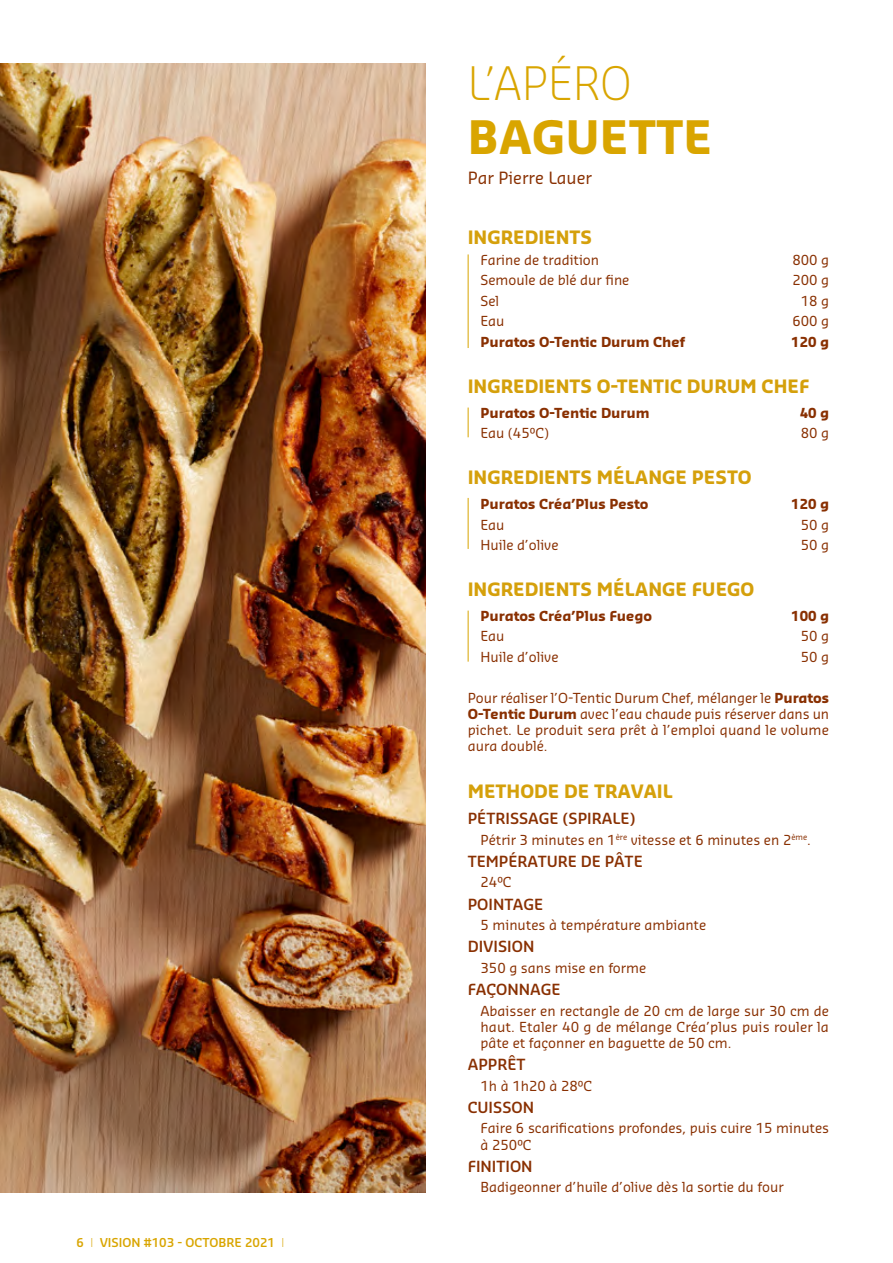
<style>
.page{position:relative;width:893px;height:1263px;background:#fff}
.page>*{position:absolute;margin:0;border:0;box-sizing:border-box;transform-origin:0 0}
.t1{font:700 45px/54px "Sansa Pro";color:#d9a500}
.t2{font:700 18px "Sansa Pro";color:#d5a00b}
.t3{font:16.5px "Sansa Pro";color:#893002}
.t4{font:600 15px "Sansa Pro";color:#893002}
.t5{font:13.5px/16.2px "Sansa Pro";color:#893002;text-align:justify}
.t6{font:700 13.5px "Sansa Pro";color:#893002}
.opsomming{font:600 12px "Sansa Pro";color:#d9a500}
.s1{font-weight:300}
.s2{font-weight:700}
</style>
<div class="page">
<img style="left:0;top:64px;width:425px;height:1128px">
<hr style="left:468px;top:254px;width:1px;height:94px;background:#d9a500">
<svg style="left:468px;top:408px;width:1px;height:29px"></svg>
<hr style="left:468px;top:498px;width:1px;height:51px;background:#d9a500">
<hr style="left:468px;top:611px;width:1px;height:51px;background:#d9a500">
<p class="opsomming" style="left:77px;top:1235px;width:209px">6 <span class="s1">I</span> VISION #103 - OCTOBRE 2021 <span class="s1">I</span></p>
<p class="t1" style="left:468px;top:55px;width:246px"><span class="s1">L’APÉRO<br></span>BAGUETTE</p>
<p class="t3" style="left:468px;top:167px;width:126px">Par Pierre Lauer</p>
<p class="t2" style="left:468px;top:226px;width:126px">INGREDIENTS</p>
<p class="t5" style="left:480px;top:251px;width:120px">Farine de tradition</p>
<p class="t5" style="left:792px;top:251px;width:38px">800 g</p>
<p class="t5" style="left:480px;top:272px;width:150px">Semoule de blé dur fine</p>
<p class="t5" style="left:792px;top:272px;width:38px">200 g</p>
<p class="t5" style="left:480px;top:292px;width:20px">Sel</p>
<p class="t5" style="left:801px;top:292px;width:30px">18 g</p>
<p class="t5" style="left:480px;top:312px;width:26px">Eau</p>
<p class="t5" style="left:792px;top:312px;width:38px">600 g</p>
<p class="t6" style="left:480px;top:333px;width:206px">Puratos O-Tentic Durum Chef</p>
<p class="t6" style="left:791px;top:333px;width:39px">120 g</p>
<p class="t2" style="left:468px;top:374px;width:343px">INGREDIENTS O-TENTIC DURUM CHEF</p>
<p class="t6" style="left:480px;top:404px;width:171px">Puratos O-Tentic Durum</p>
<p class="t6" style="left:800px;top:404px;width:31px">40 g</p>
<p class="t5" style="left:480px;top:424px;width:70px">Eau (45°C)</p>
<p class="t5" style="left:801px;top:424px;width:30px">80 g</p>
<p class="t2" style="left:468px;top:466px;width:285px">INGREDIENTS MÉLANGE PESTO</p>
<p class="t6" style="left:480px;top:495px;width:169px">Puratos Créa’Plus Pesto</p>
<p class="t6" style="left:791px;top:495px;width:39px">120 g</p>
<p class="t5" style="left:480px;top:516px;width:26px">Eau</p>
<p class="t5" style="left:801px;top:516px;width:30px">50 g</p>
<p class="t5" style="left:480px;top:536px;width:80px">Huile d’olive</p>
<p class="t5" style="left:801px;top:536px;width:30px">50 g</p>
<p class="t2" style="left:468px;top:578px;width:288px">INGREDIENTS MÉLANGE FUEGO</p>
<p class="t6" style="left:480px;top:607px;width:173px">Puratos Créa’Plus Fuego</p>
<p class="t6" style="left:791px;top:607px;width:39px">100 g</p>
<p class="t5" style="left:480px;top:628px;width:26px">Eau</p>
<p class="t5" style="left:801px;top:628px;width:30px">50 g</p>
<p class="t5" style="left:480px;top:648px;width:80px">Huile d’olive</p>
<p class="t5" style="left:801px;top:648px;width:30px">50 g</p>
<p class="t5" style="left:468px;top:689px;width:363px">Pour réaliser l’O-Tentic Durum Chef, mélanger le <span class="s2">Puratos O-Tentic Durum</span> avec l’eau chaude puis réserver dans un pichet. Le produit sera prêt à l’emploi quand le volume aura doublé.</p>
<p class="t2" style="left:468px;top:779px;width:207px">METHODE DE TRAVAIL</p>
<p class="t4" style="left:468px;top:809px;width:169px">PÉTRISSAGE (SPIRALE)</p>
<p class="t5" style="left:480px;top:831px;width:332px">Pétrir 3 minutes en 1<sup>ère</sup> vitesse et 6 minutes en 2<sup>ème</sup>.</p>
<p class="t4" style="left:468px;top:851px;width:176px">TEMPÉRATURE DE PÂTE</p>
<p class="t5" style="left:480px;top:874px;width:33px">24°C</p>
<p class="t4" style="left:468px;top:894px;width:77px">POINTAGE</p>
<p class="t5" style="left:480px;top:916px;width:227px">5 minutes à température ambiante</p>
<p class="t4" style="left:468px;top:937px;width:68px">DIVISION</p>
<p class="t5" style="left:480px;top:959px;width:167px">350 g sans mise en forme</p>
<p class="t4" style="left:468px;top:979px;width:94px">FAÇONNAGE</p>
<p class="t5" style="left:480px;top:1002px;width:350px">Abaisser en rectangle de 20 cm de large sur 30 cm de haut. Etaler 40 g de mélange Créa’plus puis rouler la pâte et façonner en baguette de 50 cm.</p>
<p class="t4" style="left:468px;top:1055px;width:59px">APPRÊT</p>
<p class="t5" style="left:480px;top:1077px;width:113px">1h à 1h20 à 28°C</p>
<p class="t4" style="left:468px;top:1097px;width:68px">CUISSON</p>
<p class="t5" style="left:480px;top:1120px;width:350px">Faire 6 scarifications profondes, puis cuire 15 minutes à 250°C</p>
<p class="t4" style="left:468px;top:1156px;width:66px">FINITION</p>
<p class="t5" style="left:480px;top:1179px;width:305px">Badigeonner d’huile d’olive dès la sortie du four</p>
</div>
